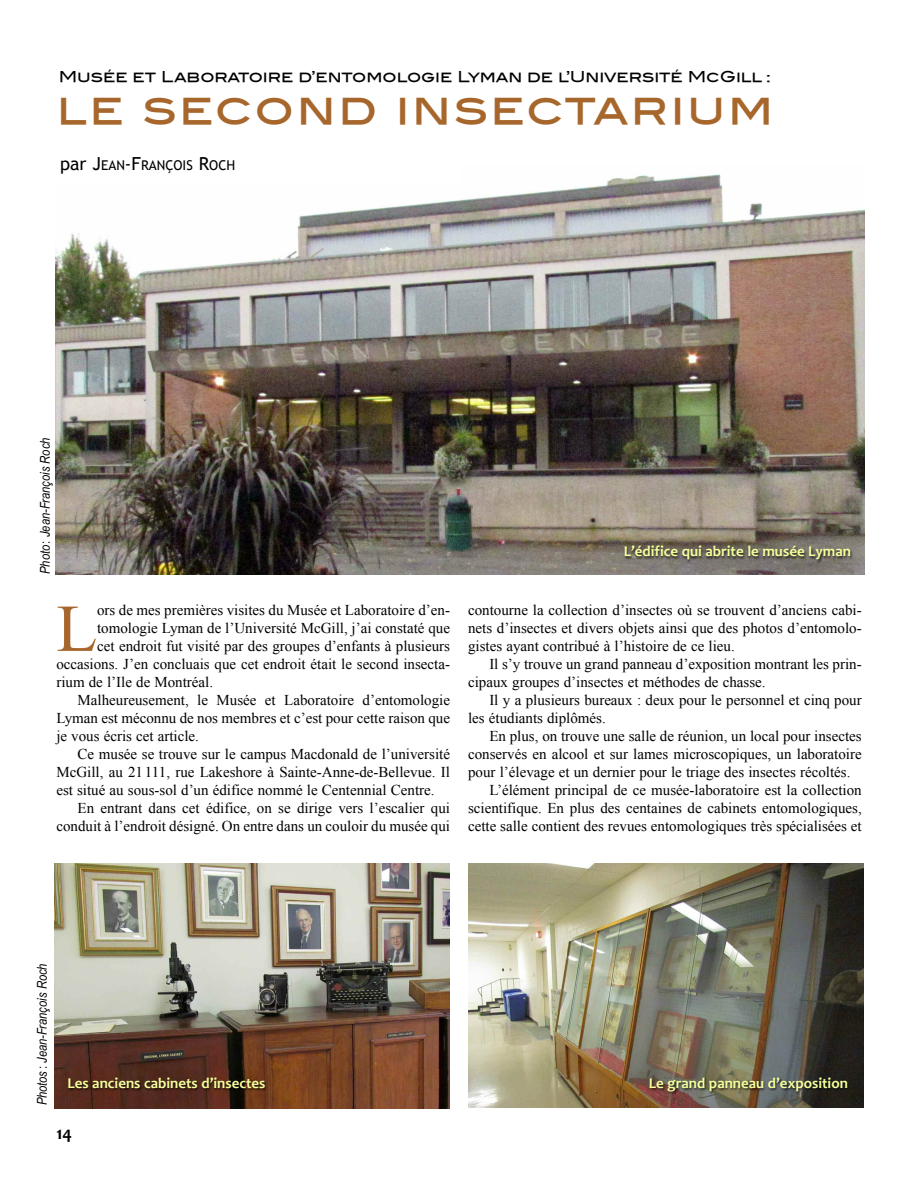
<style>
.page{position:relative;width:918px;height:1188px;background:#fff}
.page>*{position:absolute;margin:0;border:0;box-sizing:border-box;transform-origin:0 0}
.t1{font:66.9px "Times New Roman";color:#a7672c}
.t2{font:42px "Blair Md ITCTT Medium";letter-spacing:.055em;color:#a7672c}
.t3{font:700 18px "Candara";color:#000}
.t4{font:15px/18px "Times New Roman";color:#000}
.t5{font:700 15px "Candara";color:#f5ff9c}
.t6{font:15px "Blair Md ITCTT Medium";color:#000}
.t7{font:italic 13.5px "Arial Narrow";color:#000}
.t8{font:13.5px "Trebuchet MS";color:#000}
.s1{font-size:18px}
.s2{font-style:normal}
</style>
<div class="page">
<img style="left:56px;top:174px;width:808px;height:401px">
<div style="left:59px;top:155px;width:402px;height:28px;background:#fff"></div>
<img style="left:55px;top:863px;width:395px;height:245px">
<img style="left:469px;top:863px;width:394px;height:245px">
<img style="left:58px;top:1070px;width:392px;height:37px">
<img style="left:472px;top:1070px;width:389px;height:37px">
<img style="left:494px;top:538px;width:370px;height:37px">
<p class="t6" style="left:59px;top:68px;width:714px">Musée et Laboratoire d’entomologie Lyman de l’Université McGill :</p>
<h2 class="t2" style="left:57px;top:84px;width:718px">le second insectarium</h2>
<p class="t8" style="left:60px;top:158px;width:177px"><span class="s1">PAR J</span>EAN<span class="s1">-F</span>RANÇOIS <span class="s1">R</span>OCH</p>
<p class="t7" style="left:37px;top:574px;width:138px;rotate:-90deg">Photo <span class="s2">:</span> Jean-François Roch</p>
<h1 class="t1" style="left:56px;top:591px;width:42px">L</h1>
<p class="t4" style="left:97px;top:601px;width:355px">ors de mes premières visites du Musée et Laboratoire d’en-</p>
<p class="t4" style="left:97px;top:619px;width:355px">tomologie Lyman de l’Université McGill, j’ai constaté que</p>
<p class="t4" style="left:97px;top:637px;width:355px">cet endroit fut visité par des groupes d’enfants à plusieurs</p>
<p class="t4" style="left:56px;top:655px;width:395px">occasions. J’en concluais que cet endroit était le second insecta-</p>
<p class="t4" style="left:56px;top:673px;width:158px">rium de l’Ile de Montréal.</p>
<p class="t4" style="left:78px;top:691px;width:374px">Malheureusement, le Musée et Laboratoire d’entomologie</p>
<p class="t4" style="left:56px;top:709px;width:395px">Lyman est méconnu de nos membres et c’est pour cette raison que</p>
<p class="t4" style="left:56px;top:727px;width:144px">je vous écris cet article.</p>
<p class="t4" style="left:78px;top:745px;width:374px">Ce musée se trouve sur le campus Macdonald de l’université</p>
<p class="t4" style="left:56px;top:763px;width:395px">McGill, au 21 111, rue Lakeshore à Sainte-Anne-de-Bellevue. Il</p>
<p class="t4" style="left:56px;top:781px;width:380px">est situé au sous-sol d’un édifice nommé le Centennial Centre.</p>
<p class="t4" style="left:78px;top:799px;width:374px">En entrant dans cet édifice, on se dirige vers l’escalier qui</p>
<p class="t4" style="left:56px;top:817px;width:395px">conduit à l’endroit désigné. On entre dans un couloir du musée qui</p>
<p class="t5" style="left:624px;top:542px;width:229px">L’édifice qui abrite le musée Lyman</p>
<p class="t4" style="left:468px;top:601px;width:395px;text-align:justify">contourne la collection d’insectes où se trouvent d’anciens cabi&shy;nets d’insectes et divers objets ainsi que des photos d’entomolo&shy;gistes ayant contribué à l’histoire de ce lieu.</p>
<p class="t4" style="left:468px;top:655px;width:395px;text-indent:21px">Il s’y trouve un grand panneau d’exposition montrant les prin&shy;cipaux groupes d’insectes et méthodes de chasse.</p>
<p class="t4" style="left:468px;top:691px;width:395px;text-indent:21px">Il y a plusieurs bureaux : deux pour le personnel et cinq pour les étudiants diplômés.</p>
<p class="t4" style="left:489px;top:727px;width:374px">En plus, on trouve une salle de réunion, un local pour insectes</p>
<p class="t4" style="left:468px;top:745px;width:395px">conservés en alcool et sur lames microscopiques, un laboratoire</p>
<p class="t4" style="left:468px;top:763px;width:384px">pour l’élevage et un dernier pour le triage des insectes récoltés.</p>
<p class="t4" style="left:489px;top:781px;width:374px">L’élément principal de ce musée-laboratoire est la collection</p>
<p class="t4" style="left:468px;top:799px;width:395px">scientifique. En plus des centaines de cabinets entomologiques,</p>
<p class="t4" style="left:468px;top:817px;width:395px">cette salle contient des revues entomologiques très spécialisées et</p>
<p class="t7" style="left:34px;top:1105px;width:143px;rotate:-90deg">Photos <span class="s2">:</span> Jean-François Roch</p>
<p class="t5" style="left:68px;top:1074px;width:200px">Les anciens cabinets d’insectes</p>
<p class="t5" style="left:649px;top:1074px;width:201px">Le grand panneau d’exposition</p>
<p class="t3" style="left:56px;top:1122px;width:17px">14</p>
</div>
